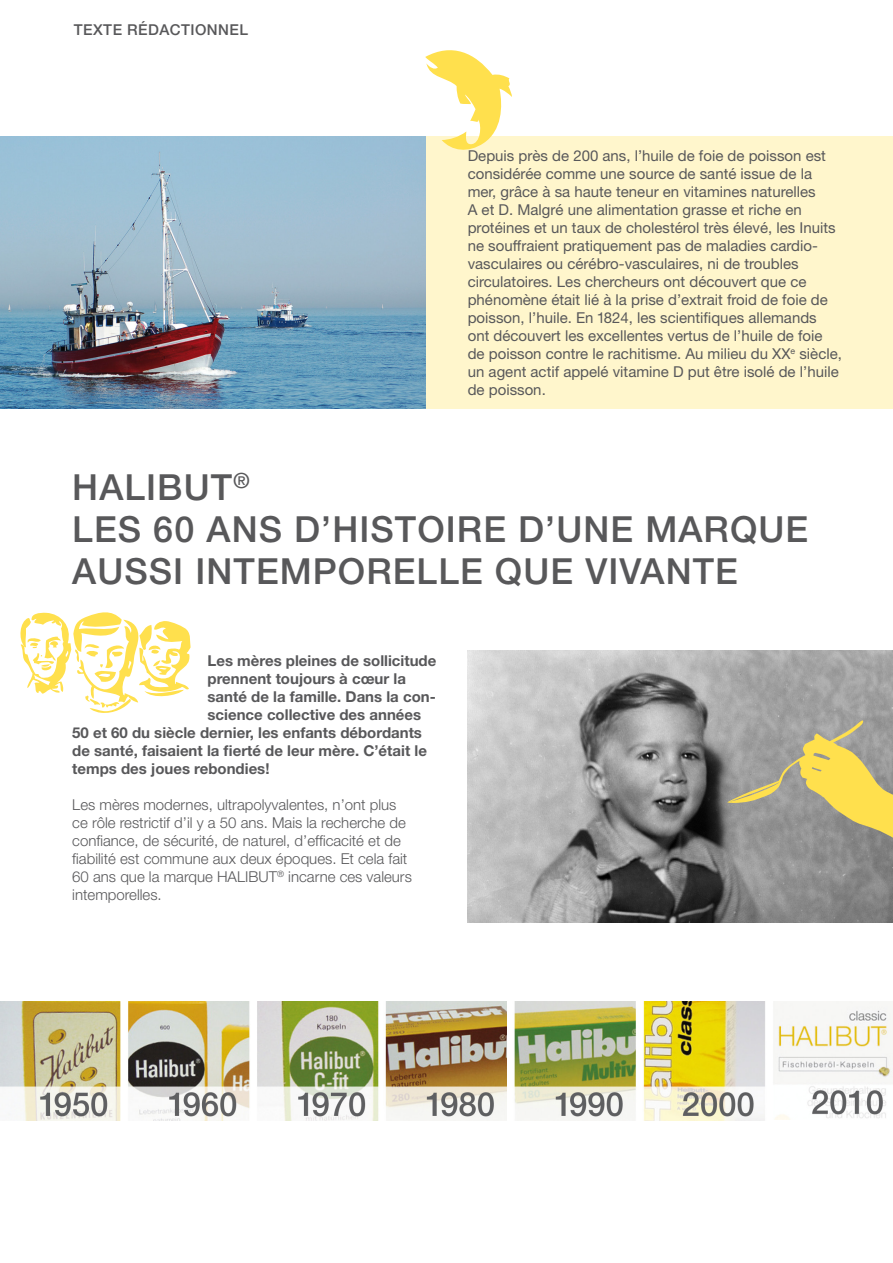
<style>
.page{position:relative;width:893px;height:1263px;background:#fff}
.page>*{position:absolute;margin:0;border:0;box-sizing:border-box;transform-origin:0 0}
.t1{font:500 36px/42px "Helvetica Neue";letter-spacing:.03em;color:#58585a}
.t2{font:15px/18px "Helvetica Neue";color:#58585a}
.t3{font:300 15px/18px "Helvetica Neue";color:#58585a}
.t4{font:700 15px "Helvetica Neue";color:#58585a}
.t5{font:500 15px "Helvetica Neue";letter-spacing:.03em;color:#58585a}
</style>
<div class="page">
<img style="left:0;top:1001px;width:893px;height:119px">
<div style="left:425px;top:136px;width:468px;height:272px;background:#fff6cc"></div>
<img style="left:0;top:136px;width:425px;height:272px">
<img style="left:468px;top:650px;width:425px;height:273px">
<svg style="left:727px;top:720px;width:166px;height:120px;background:#b6ad84"></svg>
<svg style="left:425px;top:50px;width:87px;height:103px"></svg>
<svg style="left:20px;top:612px;width:171px;height:101px"></svg>
<p class="t5" style="left:74px;top:21px;width:176px">TEXTE RÉDACTIONNEL</p>
<p class="t2" style="left:468px;top:146px;width:376px">Depuis près de 200 ans, l’huile de foie de poisson est considérée comme une source de santé issue de la mer, grâce à sa haute teneur en vitamines naturelles<br>A et D. Malgré une alimentation grasse et riche en protéines et un taux de cholestérol très élevé, les Inuits ne souffraient pratiquement pas de maladies cardio&shy;vasculaires ou cérébro-vasculaires, ni de troubles circulatoires. Les chercheurs ont découvert que ce phénomène était lié à la prise d’extrait froid de foie de poisson, l’huile. En 1824, les scientifiques allemands ont découvert les excellentes vertus de l’huile de foie de poisson contre le rachitisme. Au milieu du XX<sup>e</sup> siècle, un agent actif appelé vitamine D put être isolé de l’huile de poisson.</p>
<p class="t1" style="left:72px;top:466px;width:179px">HALIBUT<sup>®</sup></p>
<p class="t1" style="left:72px;top:508px;width:737px">LES 60 ANS D’HISTOIRE D’UNE MARQUE<br>AUSSI INTEMPORELLE QUE VIVANTE</p>
<p class="t4" style="left:208px;top:651px;width:230px">Les mères pleines de sollicitude</p>
<p class="t4" style="left:208px;top:669px;width:200px">prennent toujours à cœur la</p>
<p class="t4" style="left:208px;top:687px;width:230px">santé de la famille. Dans la con-</p>
<p class="t4" style="left:208px;top:705px;width:215px">science collective des années</p>
<p class="t4" style="left:72px;top:723px;width:351px">50 et 60 du siècle dernier, les enfants débordants</p>
<p class="t4" style="left:72px;top:741px;width:356px">de santé, faisaient la fierté de leur mère. C’était le</p>
<p class="t4" style="left:72px;top:759px;width:199px">temps des joues rebondies!</p>
<p class="t3" style="left:72px;top:795px;width:341px">Les mères modernes, ultrapolyvalentes, n’ont plus ce rôle restrictif d’il y a 50 ans. Mais la recherche de confiance, de sécurité, de naturel, d’efficacité et de fiabilité est commune aux deux époques. Et cela fait 60 ans que la marque HALIBUT<sup>®</sup> incarne ces valeurs intemporelles.</p>
</div>
